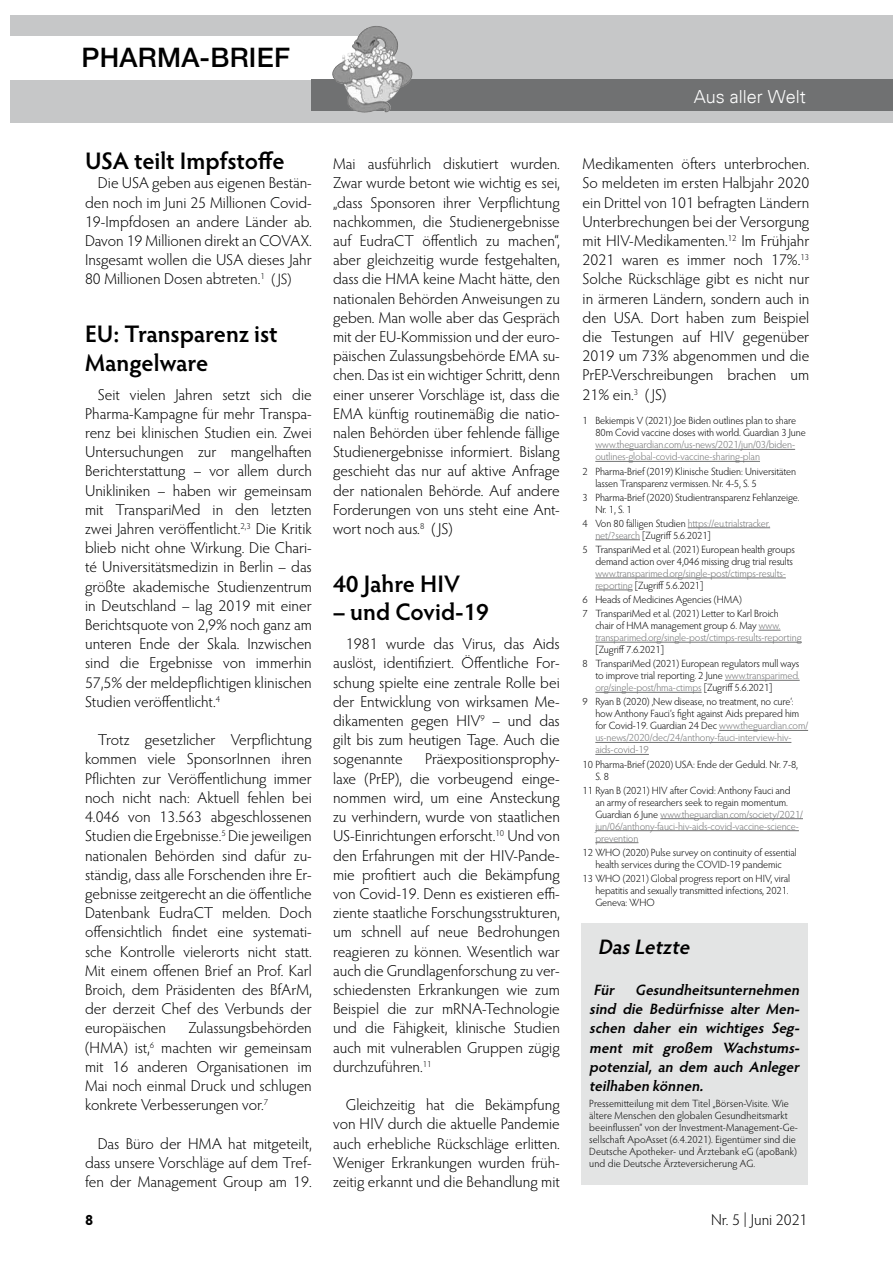
<style>
.page{position:relative;width:893px;height:1263px;background:#fff}
.page>*{position:absolute;margin:0;border:0;box-sizing:border-box;transform-origin:0 0}
.t1{font:500 27px "Helvetica Neue LT";letter-spacing:.01em;color:#000}
.t2{font:600 24px/28.8px "Hypatia Sans Pro";letter-spacing:-.005em;color:#000}
.t3{font:italic 600 21px "Hypatia Sans Pro";color:#000}
.t4{font:300 18px "Univers";color:#fff}
.t5{font:300 15.75px/19.2px "Hypatia Sans Pro";color:#000;text-align:justify}
.t6{font:15.75px "Hypatia Sans Pro Light 2";color:#000}
.t7{font:italic 600 15px/19.2px "Hypatia Sans Pro";color:#000}
.t8{font:700 15px "Hypatia Sans Pro";color:#000}
.t9{font:300 10.5px/12px "Hypatia Sans Pro";letter-spacing:-.01em;color:#000}
.t10{font:300 10.5px/12px "Hypatia Sans Pro";letter-spacing:-.01em;color:#707172}
.s1{font-size:15px}
.s2{color:#707172}
.s3{color:#000}
</style>
<div class="page">
<div style="left:10px;top:15px;width:868px;height:108px;background:#c6c7c8"></div>
<div style="left:8px;top:36px;width:363px;height:43px;background:#fff"></div>
<div style="left:311px;top:79px;width:567px;height:32px;background:#707172"></div>
<img style="left:344px;top:26px;width:30px;height:34px">
<div style="left:862px;top:15px;width:31px;height:108px;background:#c6c7c8"></div>
<div style="left:846px;top:79px;width:47px;height:32px;background:#707172"></div>
<div style="left:581px;top:923px;width:227px;height:262px;background:#e3e4e4"></div>
<hr style="left:595px;top:449px;width:200px;height:1px;background:#707172">
<hr style="left:595px;top:461px;width:165px;height:1px;background:#707172">
<hr style="left:688px;top:527px;width:82px;height:1px;background:#707172">
<hr style="left:595px;top:539px;width:45px;height:1px;background:#707172">
<hr style="left:595px;top:578px;width:191px;height:1px;background:#707172">
<hr style="left:595px;top:590px;width:38px;height:1px;background:#707172">
<svg style="left:759px;top:630px;width:21px;height:1px"></svg>
<hr style="left:595px;top:642px;width:207px;height:1px;background:#707172">
<hr style="left:725px;top:680px;width:75px;height:1px;background:#707172">
<hr style="left:595px;top:692px;width:107px;height:1px;background:#707172">
<hr style="left:719px;top:730px;width:89px;height:1px;background:#707172">
<hr style="left:595px;top:742px;width:196px;height:1px;background:#707172">
<hr style="left:595px;top:754px;width:54px;height:1px;background:#707172">
<hr style="left:660px;top:818px;width:143px;height:1px;background:#707172">
<hr style="left:595px;top:830px;width:204px;height:1px;background:#707172">
<hr style="left:595px;top:842px;width:43px;height:1px;background:#707172">
<h1 class="t1" style="left:81px;top:42px;width:210px">PHARMA-BRIEF</h1>
<h2 class="t2" style="left:85px;top:146px;width:201px">USA teilt Impfstoffe</h2>
<p class="t5" style="left:85px;top:173px;width:228px;text-indent:13px">Die USA geben aus eigenen Bestän&shy;den noch im Juni 25 Millionen Covid-19-Impfdosen an andere Länder ab.<br>Davon 19 Millionen direkt an COVAX.<br>Insgesamt wollen die USA dieses Jahr 80 Millionen Dosen abtreten.<sup>1</sup> <span class="s1">( JS)</span></p>
<h2 class="t2" style="left:85px;top:318px;width:194px">EU: Transparenz ist<br>Mangelware</h2>
<p class="t5" style="left:85px;top:384px;width:228px;text-indent:13px">Seit vielen Jahren setzt sich die Pharma-Kampagne für mehr Transpa&shy;renz bei klinischen Studien ein. Zwei Untersuchungen zur mangelhaften Berichterstattung – vor allem durch Unikliniken – haben wir gemeinsam mit TranspariMed in den letzten zwei Jahren veröffentlicht.<sup>2,3</sup> Die Kritik blieb nicht ohne Wirkung. Die Chari&shy;té Universitätsmedizin in Berlin – das größte akademische Studienzentrum in Deutschland – lag 2019 mit einer Berichtsquote von 2,9% noch ganz am unteren Ende der Skala. Inzwischen sind die Ergebnisse von immerhin 57,5% der meldepflichtigen klinischen Studien veröffentlicht.<sup>4</sup></p>
<p class="t5" style="left:85px;top:730px;width:228px;text-indent:13px">Trotz gesetzlicher Verpflichtung kommen viele SponsorInnen ihren Pflichten zur Veröffentlichung immer noch nicht nach: Aktuell fehlen bei 4.046 von 13.563 abgeschlossenen Studien die Ergebnisse.<sup>5</sup> Die jeweiligen nationalen Behörden sind dafür zu&shy;ständig, dass alle Forschenden ihre Er&shy;gebnisse zeitgerecht an die öffentliche Datenbank EudraCT melden. Doch offensichtlich findet eine systemati&shy;sche Kontrolle vielerorts nicht statt.<br>Mit einem offenen Brief an Prof. Karl Broich, dem Präsidenten des BfArM, der derzeit Chef des Verbunds der europäischen</p>
<p class="t5" style="left:85px;top:1018px;width:228px;text-indent:103px">Zulassungsbehörden (HMA) ist,<sup>6</sup> machten wir gemeinsam mit 16 anderen Organisationen im Mai noch einmal Druck und schlugen konkrete Verbesserungen vor.<sup>7</sup></p>
<p class="t5" style="left:85px;top:1133px;width:228px;text-indent:13px">Das Büro der HMA hat mitgeteilt, dass unsere Vorschläge auf dem Tref&shy;fen der Management Group am 19.</p>
<p class="t5" style="left:333px;top:154px;width:228px">Mai ausführlich diskutiert wurden.<br>Zwar wurde betont wie wichtig es sei, „dass Sponsoren ihrer Verpflichtung nachkommen, die Studienergebnisse auf EudraCT öffentlich zu machen“, aber gleichzeitig wurde festgehalten, dass die HMA keine Macht hätte, den nationalen Behörden Anweisungen zu geben. Man wolle aber das Gespräch mit der EU-Kommission und der euro&shy;päischen Zulassungsbehörde EMA su&shy;chen. Das ist ein wichtiger Schritt, denn einer unserer Vorschläge ist, dass die EMA künftig routinemäßig die natio&shy;nalen Behörden über fehlende fällige Studienergebnisse informiert. Bislang geschieht das nur auf aktive Anfrage der nationalen Behörde. Auf andere Forderungen von uns steht eine Ant&shy;wort noch aus.<sup>8</sup> ( JS)</p>
<h2 class="t2" style="left:333px;top:568px;width:129px">40 Jahre HIV</h2>
<h2 class="t2" style="left:333px;top:597px;width:158px">– und Covid-19</h2>
<p class="t5" style="left:333px;top:634px;width:228px;text-indent:13px">1981 wurde das Virus, das Aids auslöst, identifiziert. Öffentliche For&shy;schung spielte eine zentrale Rolle bei der Entwicklung von wirksamen Me&shy;dikamenten gegen HIV<sup>9</sup> – und das gilt bis zum heutigen Tage. Auch die sogenannte</p>
<p class="t5" style="left:333px;top:749px;width:228px;text-indent:92px">Präexpositionsprophy&shy;laxe (PrEP), die vorbeugend einge&shy;nommen wird, um eine Ansteckung zu verhindern, wurde von staatlichen US-Einrichtungen erforscht.<sup>10</sup> Und von den Erfahrungen mit der HIV-Pande&shy;mie profitiert auch die Bekämpfung von Covid-19. Denn es existieren effi&shy;ziente staatliche Forschungsstrukturen, um schnell auf neue Bedrohungen reagieren zu können. Wesentlich war auch die Grundlagenforschung zu ver&shy;schiedensten Erkrankungen wie zum Beispiel die zur mRNA-Technologie und die Fähigkeit, klinische Studien auch mit vulnerablen Gruppen zügig durchzuführen.<sup>11</sup></p>
<p class="t5" style="left:333px;top:1095px;width:228px;text-indent:13px">Gleichzeitig hat die Bekämpfung von HIV durch die aktuelle Pandemie auch erhebliche Rückschläge erlitten.<br>Weniger Erkrankungen wurden früh&shy;zeitig erkannt und die Behandlung mit</p>
<p class="t4" style="left:694px;top:86px;width:114px">Aus aller Welt</p>
<p class="t5" style="left:583px;top:154px;width:228px">Medikamenten öfters unterbrochen.<br>So meldeten im ersten Halbjahr 2020 ein Drittel von 101 befragten Ländern Unterbrechungen bei der Versorgung mit HIV-Medikamenten.<sup>12</sup> Im Frühjahr 2021 waren es immer noch 17%.<sup>13<br></sup>Solche Rückschläge gibt es nicht nur in ärmeren Ländern, sondern auch in den USA. Dort haben zum Beispiel die Testungen auf HIV gegenüber 2019 um 73% abgenommen und die PrEP-Verschreibungen brachen um 21% ein.<sup>3</sup> ( JS)</p>
<p class="t9" style="left:595px;top:415px;width:212px;text-indent:-13px">1 Bekiempis V (2021) Joe Biden outlines plan to share<br>80m Covid vaccine doses with world. Guardian 3 June</p>
<p class="t10" style="left:595px;top:439px;width:201px">www.theguardian.com/us-news/2021/jun/03/biden&shy;outlines-global-covid-vaccine-sharing-plan</p>
<p class="t9" style="left:595px;top:465px;width:202px;text-indent:-13px">2 Pharma-Brief (2019) Klinische Studien: Universitäten lassen Transparenz vermissen. Nr. 4-5, S. 5</p>
<p class="t9" style="left:595px;top:491px;width:206px;text-indent:-13px">3 Pharma-Brief (2020) Studientransparenz Fehlanzeige.<br>Nr. 1, S. 1</p>
<p class="t9" style="left:595px;top:517px;width:176px;text-indent:-13px">4 Von 80 fälligen Studien <span class="s2">https://eu.trialstracker. net/?search</span> [Zugriff 5.6.2021]</p>
<p class="t9" style="left:583px;top:543px;width:214px;text-align:right">5 TranspariMed et al. (2021) European health groups demand action over 4,046 missing drug trial results</p>
<p class="t10" style="left:595px;top:567px;width:192px">www.transparimed.org/single-post/ctimps-results&shy;reporting <span class="s3">[Zugriff 5.6.2021]</span></p>
<p class="t9" style="left:583px;top:592px;width:198px;line-height:14.1px">6 Heads of Medicines Agencies (HMA)<br>7 TranspariMed et al. (2021) Letter to Karl Broich</p>
<p class="t10" style="left:595px;top:619px;width:208px"><span class="s3">chair of HMA management group 6. May</span> www. transparimed.org/single-post/ctimps-results-reporting</p>
<p class="t9" style="left:583px;top:642px;width:218px;line-height:14.1px;text-indent:13px">[Zugriff 7.6.2021]<br>8 TranspariMed (2021) European regulators mull ways</p>
<p class="t9" style="left:595px;top:669px;width:206px">to improve trial reporting. 2 June <span class="s2">www.transparimed. org/single-post/hma-ctimps</span> [Zugriff 5.6.2021]</p>
<p class="t9" style="left:595px;top:696px;width:214px;text-indent:-13px">9 Ryan B (2020) ‚New disease, no treatment, no cure‘: how Anthony Fauci‘s fight against Aids prepared him for Covid-19. Guardian 24 Dec <span class="s2">www.theguardian.com/ us-news/2020/dec/24/anthony-fauci-interview-hiv&shy;aids-covid-19</span></p>
<p class="t9" style="left:595px;top:758px;width:204px;text-indent:-13px">10 Pharma-Brief (2020) USA: Ende der Geduld. Nr. 7-8,<br>S. 8</p>
<p class="t9" style="left:595px;top:784px;width:209px;text-indent:-13px">11 Ryan B (2021) HIV after Covid: Anthony Fauci and<br>an army of researchers seek to regain momentum.<br>Guardian 6 June <span class="s2">www.theguardian.com/society/2021/ jun/06/anthony-fauci-hiv-aids-covid-vaccine-science&shy;prevention</span></p>
<p class="t9" style="left:583px;top:846px;width:216px;text-align:center">12 WHO (2020) Pulse survey on continuity of essential health services during the COVID-19 pandemic</p>
<p class="t9" style="left:595px;top:872px;width:196px;text-indent:-13px">13 WHO (2021) Global progress report on HIV, viral hepatitis and sexually transmitted infections, 2021.<br>Geneva: WHO</p>
<h3 class="t3" style="left:598px;top:932px;width:98px">DasLetzte</h3>
<p class="t7" style="left:589px;top:979px;width:215px">Für Gesundheitsunternehmen sind die Bedürfnisse alter Men&shy;schen daher ein wichtiges Seg&shy;ment mit großem Wachstums&shy;potenzial, an dem auch Anleger teilhaben können.</p>
<p class="t9" style="left:589px;top:1097px;width:210px">Pressemitteilung mit dem Titel „Börsen-Visite. Wie ältere Menschen den globalen Gesundheitsmarkt beeinflussen“ von der Investment-Management-Ge&shy;sellschaft ApoAsset (6.4.2021). Eigentümer sind die Deutsche Apotheker- und Ärztebank eG (apoBank) und die Deutsche Ärzteversicherung AG.</p>
<p class="t8" style="left:85px;top:1209px;width:10px">8</p>
<p class="t6" style="left:711px;top:1210px;width:98px">Nr. 5 | Juni 2021</p>
</div>
